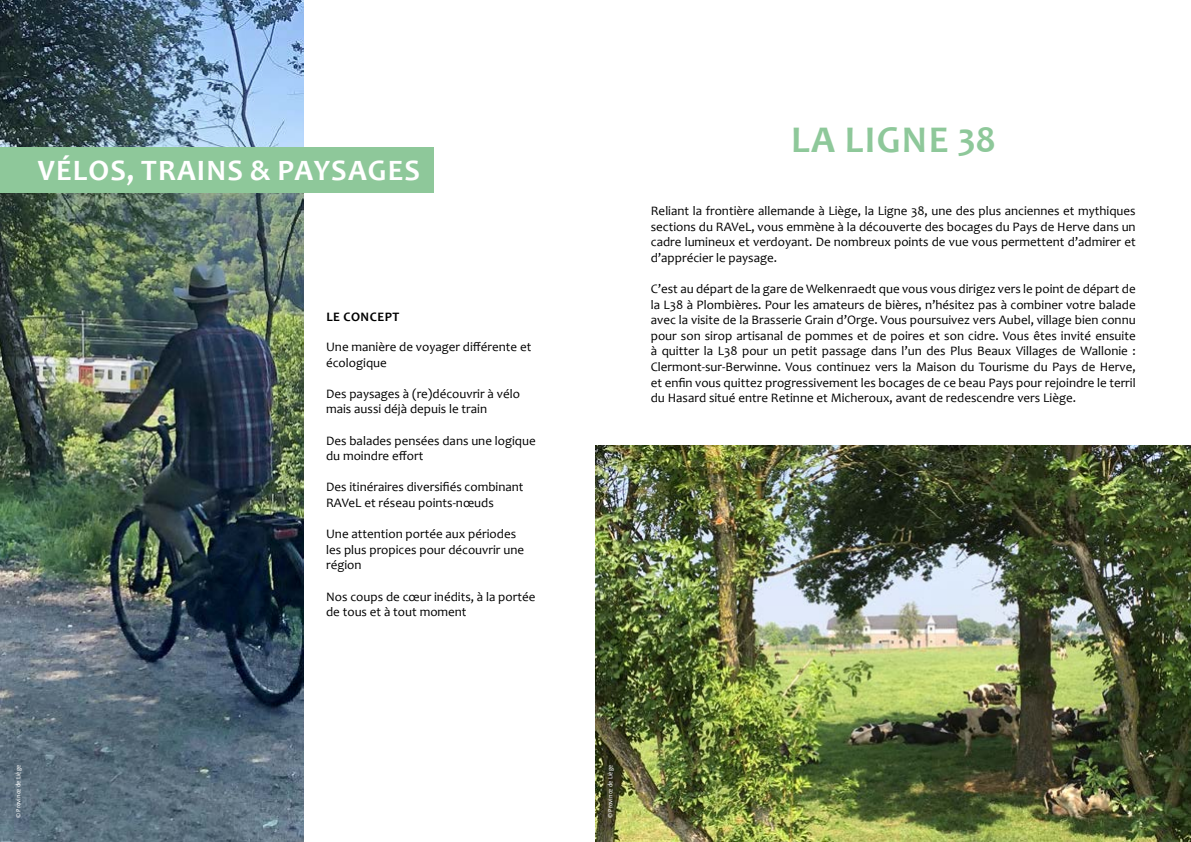
<style>
.page{position:relative;width:1191px;height:842px;background:#fff}
.page>*{position:absolute;margin:0;border:0;box-sizing:border-box;transform-origin:0 0}
.t1{font:700 38px "Candara";letter-spacing:.04em;color:#8ec89a}
.t2{font:700 29.8px "Candara";letter-spacing:.04em;color:#fff}
.t3{font:13px/15.6px "Candara";color:#000}
.t4{font:700 13px "Candara";letter-spacing:.04em;color:#000}
.t5{font:7px "Profile Pro";color:#fff}
</style>
<div class="page">
<img style="left:0;top:0;width:303px;height:842px">
<div style="left:0;top:147px;width:433px;height:46px;background:#8ec89a"></div>
<img style="left:595px;top:445px;width:596px;height:397px">
<h2 class="t2" style="left:38px;top:152px;width:384px">VÉLOS, TRAINS &amp; PAYSAGES</h2>
<p class="t4" style="left:326px;top:309px;width:75px">LE CONCEPT</p>
<p class="t3" style="left:326px;top:339px;width:207px">Une manière de voyager différente et écologique</p>
<p class="t3" style="left:326px;top:386px;width:195px">Des paysages à (re)découvrir à vélo mais aussi déjà depuis le train</p>
<p class="t3" style="left:326px;top:432px;width:211px">Des balades pensées dans une logique du moindre effort</p>
<p class="t3" style="left:326px;top:479px;width:199px">Des itinéraires diversifiés combinant<br>RAVeL et réseau points-nœuds</p>
<p class="t3" style="left:326px;top:526px;width:199px">Une attention portée aux périodes les plus propices pour découvrir une région</p>
<p class="t3" style="left:326px;top:588px;width:211px">Nos coups de cœur inédits, à la portée de tous et à tout moment</p>
<h1 class="t1" style="left:791px;top:116px;width:206px">LA LIGNE 38</h1>
<p class="t3" style="left:651px;top:203px;width:486px;text-align:justify">Reliant la frontière allemande à Liège, la Ligne 38, une des plus anciennes et mythiques sections du RAVeL, vous emmène à la découverte des bocages du Pays de Herve dans un cadre lumineux et verdoyant. De nombreux points de vue vous permettent d’admirer et d’apprécier le paysage.</p>
<p class="t3" style="left:651px;top:281px;width:486px;text-align:justify">C’est au départ de la gare de Welkenraedt que vous vous dirigez vers le point de départ de la L38 à Plombières. Pour les amateurs de bières, n’hésitez pas à combiner votre balade avec la visite de la Brasserie Grain d’Orge. Vous poursuivez vers Aubel, village bien connu pour son sirop artisanal de pommes et de poires et son cidre. Vous êtes invité ensuite à quitter la L38 pour un petit passage dans l’un des Plus Beaux Villages de Wallonie :<br>Clermont-sur-Berwinne. Vous continuez vers la Maison du Tourisme du Pays de Herve, et enfin vous quittez progressivement les bocages de ce beau Pays pour rejoindre le terril du Hasard situé entre Retinne et Micheroux, avant de redescendre vers Liège.</p>
<p class="t5" style="left:14px;top:818px;width:55px;rotate:-90deg">© Province de Liège</p>
<p class="t5" style="left:606px;top:818px;width:55px;rotate:-90deg">© Province de Liège</p>
</div>
